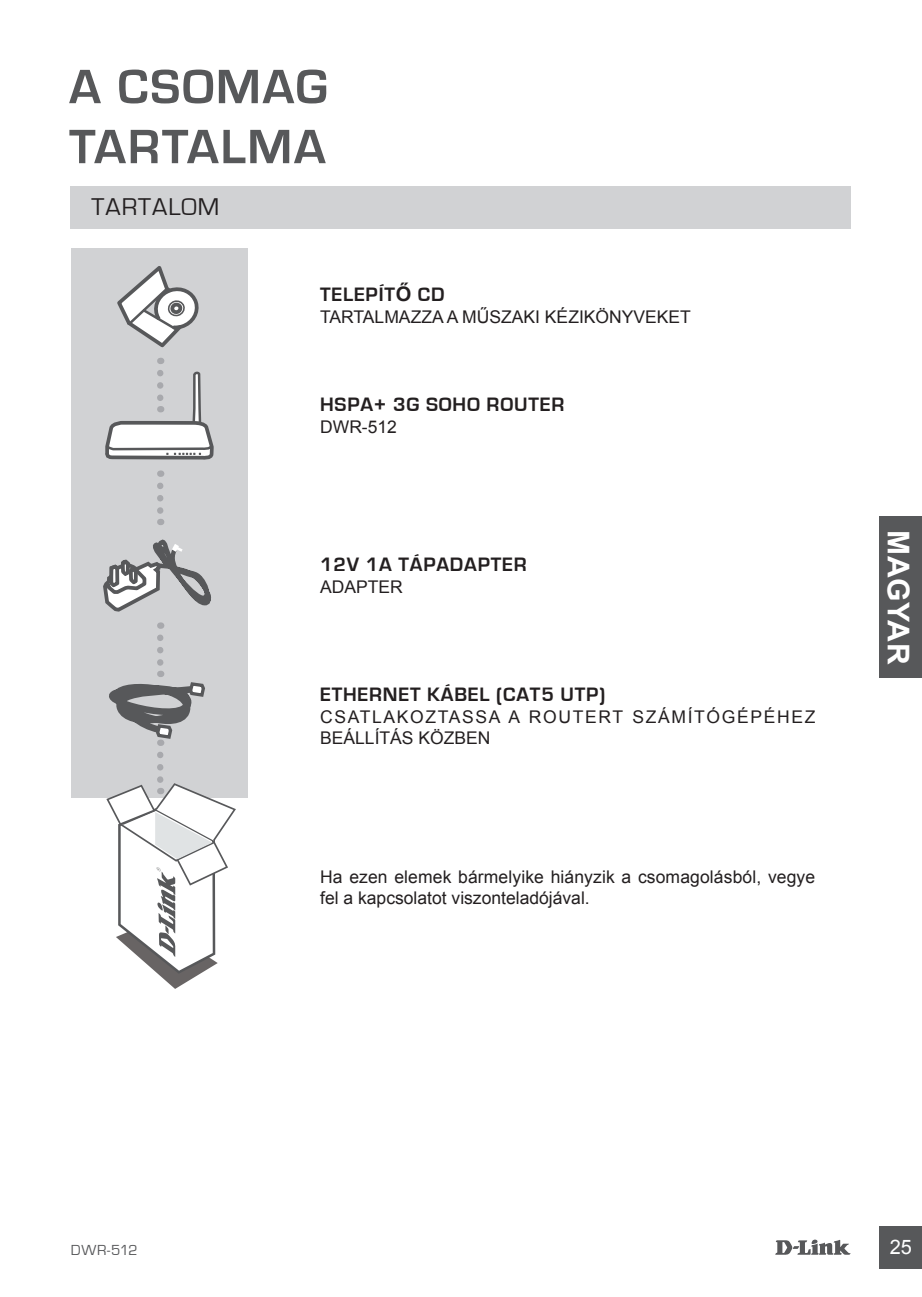
<style>
.page{position:relative;width:922px;height:1297px;background:#fff}
.page>*{position:absolute;margin:0;border:0;box-sizing:border-box;transform-origin:0 0}
.t1{font:700 50px/60px "Eurostile";letter-spacing:.035em;color:#57585a}
.t2{font:700 30px "Arial";letter-spacing:.005em;color:#fff}
.t3{font:25px "Eurostile";letter-spacing:.04em;color:#231f20}
.t4{font:700 20px "Eurostile";letter-spacing:.04em;color:#231f20}
.t5{font:20px "Arial";color:#fff}
.t6{font:17.5px/21px "Arial";color:#231f20}
.t7{font:17.5px/21px "Arial";letter-spacing:.095em;color:#231f20}
.t8{font:15px "Eurostile";letter-spacing:.005em;color:#57585a}
.s1{font-family:"Arial"}
</style>
<div class="page">
<svg style="left:775px;top:1239px;width:75px;height:16px"></svg>
<div style="left:879px;top:1226px;width:42px;height:43px;background:#57585a"></div>
<div style="left:879px;top:516px;width:42px;height:161px;background:#57585a"></div>
<div style="left:71px;top:187px;width:779px;height:42px;background:#d1d2d4"></div>
<div style="left:71px;top:248px;width:176px;height:549px;background:#d1d2d4"></div>
<svg style="left:157px;top:486px;width:6px;height:39px"></svg>
<svg style="left:109px;top:638px;width:96px;height:108px"></svg>
<svg style="left:106px;top:755px;width:130px;height:234px"></svg>
<svg style="left:103px;top:539px;width:108px;height:72px"></svg>
<svg style="left:103px;top:186px;width:113px;height:274px"></svg>
<h1 class="t1" style="left:69px;top:58px;width:260px">A CSOMAG<br>TARTALMA</h1>
<h3 class="t3" style="left:92px;top:193px;width:129px">TARTALOM</h3>
<p class="t4" style="left:320px;top:283px;width:126px">TELEPÍT<span class="s1">Ő</span> CD</p>
<p class="t6" style="left:320px;top:307px;width:372px">TARTALMAZZA A MŰSZAKI KÉZIKÖNYVEKET</p>
<p class="t4" style="left:320px;top:393px;width:245px">HSPA+ 3G SOHO ROUTER</p>
<p class="t6" style="left:320px;top:417px;width:78px">DWR-512</p>
<p class="t4" style="left:320px;top:553px;width:208px">12V 1A TÁPADAPTER</p>
<p class="t6" style="left:320px;top:577px;width:84px">ADAPTER</p>
<p class="t4" style="left:320px;top:683px;width:286px">ETHERNET KÁBEL (CAT5 UTP)</p>
<p class="t7" style="left:320px;top:707px;width:496px">CSATLAKOZTASSA A ROUTERT SZÁMÍTÓGÉPÉHEZ<br>BEÁLLÍTÁS KÖZBEN</p>
<p class="t6" style="left:320px;top:867px;width:496px">Ha ezen elemek bármelyike hiányzik a csomagolásból, vegye fel a kapcsolatot viszonteladójával.</p>
<h2 class="t2" style="left:918px;top:530px;width:137px;rotate:90deg">MAGYAR</h2>
<p class="t8" style="left:71px;top:1241px;width:68px">DWR-512</p>
<p class="t5" style="left:889px;top:1234px;width:24px">25</p>
</div>
